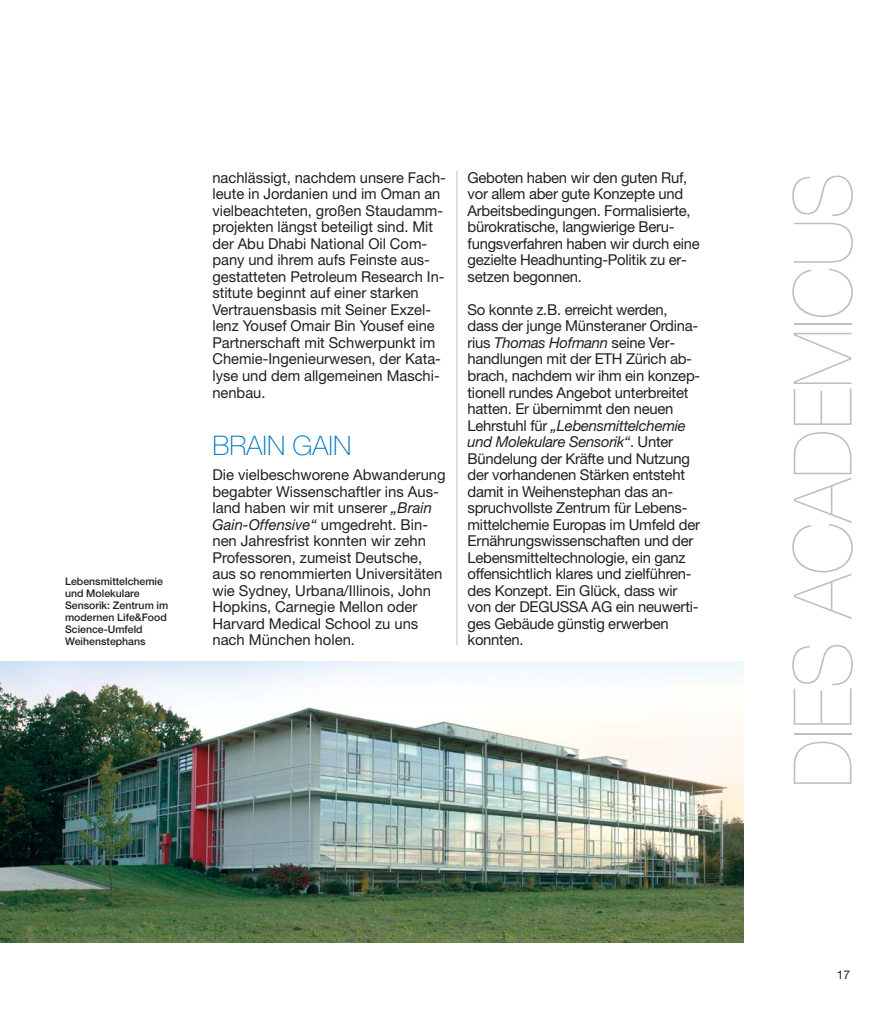
<style>
.page{position:relative;width:893px;height:1021px;background:#fff}
.page>*{position:absolute;margin:0;border:0;box-sizing:border-box;transform-origin:0 0}
.t1{font:200 81px "Helvetica Neue";color:#bcbec0;scale:.94 1}
.t2{font:100 27px "Helvetica Neue";color:#0079c2}
.t3{font:15px/16.5px "Helvetica Neue LT";letter-spacing:-.015em;color:#231f20}
.t4{font:12px "Helvetica Neue";color:#231f20}
.t5{font:500 10.5px/12px "Helvetica Neue";color:#231f20}
.s1{font-style:italic}
</style>
<div class="page">
<hr style="left:457px;top:171px;width:1px;height:474px;background:#bcbec0">
<img style="left:0;top:661px;width:744px;height:281px">
<p class="t5" style="left:65px;top:576px;width:105px">Lebensmittelchemie und Molekulare<br>Sensorik: Zentrum im modernen Life&amp;Food<br>Science-Umfeld<br>Weihenstephans</p>
<p class="t3" style="left:212px;top:170px;width:235px">nachlässigt, nachdem unsere Fach&shy;leute in Jordanien und im Oman an vielbeachteten, großen Staudamm&shy;projekten längst beteiligt sind. Mit der Abu Dhabi National Oil Com&shy;pany und ihrem aufs Feinste aus&shy;gestatteten Petroleum Research In&shy;stitute beginnt auf einer starken<br>Vertrauensbasis mit Seiner Exzel&shy;lenz Yousef Omair Bin Yousef eine<br>Partnerschaft mit Schwerpunkt im<br>Chemie-Ingenieurwesen, der Kata&shy;lyse und dem allgemeinen Maschi&shy;nenbau.</p>
<h2 class="t2" style="left:212px;top:435px;width:140px">BRAIN GAIN</h2>
<p class="t3" style="left:212px;top:467px;width:235px">Die vielbeschworene Abwanderung begabter Wissenschaftler ins Aus&shy;land haben wir mit unserer <span class="s1">„Brain<br>Gain-Offensive“</span> umgedreht. Bin&shy;nen Jahresfrist konnten wir zehn<br>Professoren, zumeist Deutsche, aus so renommierten Universitäten wie Sydney, Urbana/Illinois, John<br>Hopkins, Carnegie Mellon oder<br>Harvard Medical School zu uns nach München holen.</p>
<p class="t3" style="left:468px;top:170px;width:234px">Geboten haben wir den guten Ruf, vor allem aber gute Konzepte und<br>Arbeitsbedingungen. Formalisierte, bürokratische, langwierige Beru&shy;fungsverfahren haben wir durch eine gezielte Headhunting-Politik zu er&shy;setzen begonnen.</p>
<p class="t3" style="left:468px;top:302px;width:234px">So konnte z.B. erreicht werden, dass der junge Münsteraner Ordina&shy;rius <span class="s1">Thomas Hofmann</span> seine Ver&shy;handlungen mit der ETH Zürich ab&shy;brach, nachdem wir ihm ein konzep&shy;tionell rundes Angebot unterbreitet hatten. Er übernimmt den neuen<br>Lehrstuhl für <span class="s1">„Lebensmittelchemie und Molekulare Sensorik“</span>. Unter<br>Bündelung der Kräfte und Nutzung der vorhandenen Stärken entsteht damit in Weihenstephan das an&shy;spruchvollste Zentrum für Lebens&shy;mittelchemie Europas im Umfeld der<br>Ernährungswissenschaften und der<br>Lebensmitteltechnologie, ein ganz offensichtlich klares und zielführen&shy;des Konzept. Ein Glück, dass wir von der DEGUSSA AG ein neuwerti&shy;ges Gebäude günstig erwerben konnten.</p>
<h1 class="t1" style="left:794px;top:788px;width:656px;rotate:-90deg">DIES ACADEMICUS</h1>
<p class="t4" style="left:837px;top:970px;width:15px">17</p>
</div>
